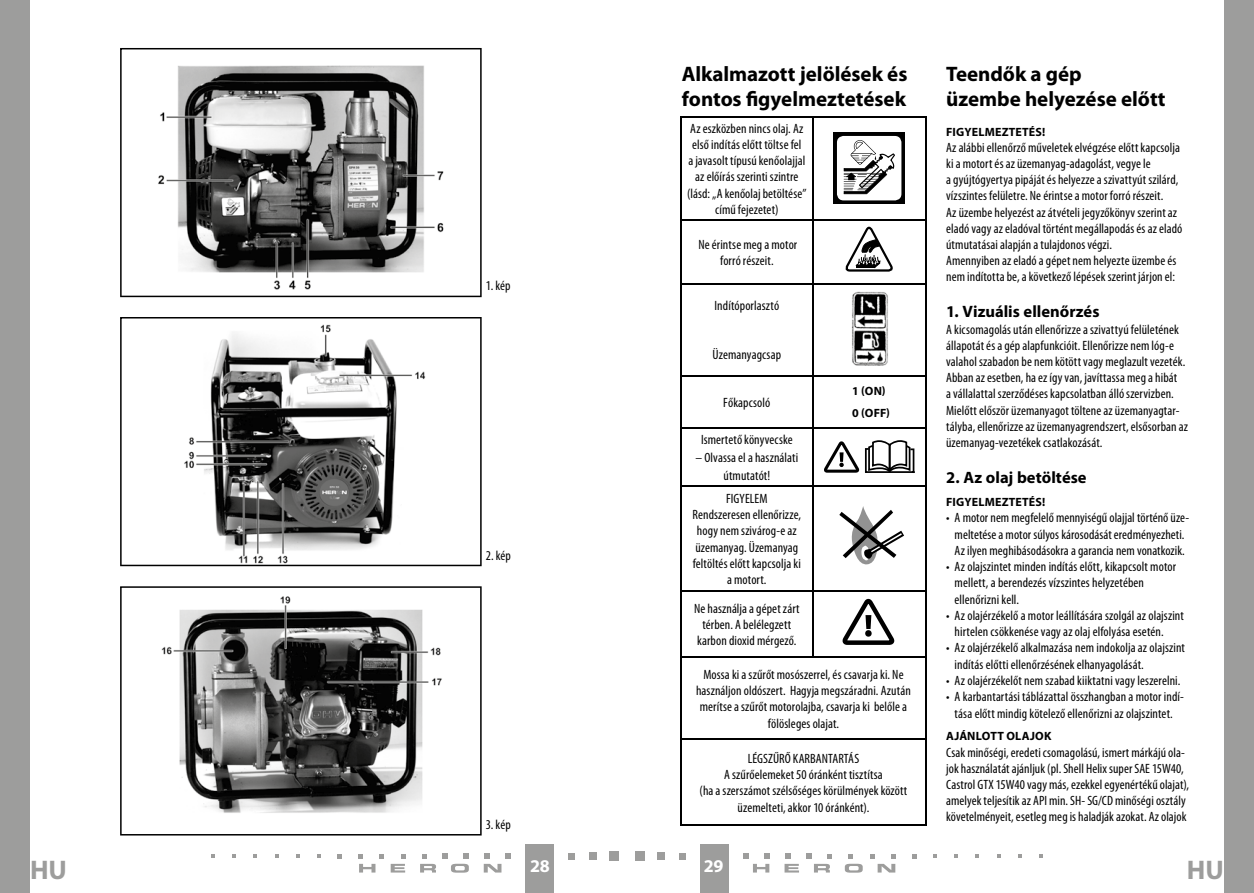
<style>
.page{position:relative;width:1254px;height:893px;background:#fff}
.page>*{position:absolute;margin:0;border:0;box-sizing:border-box;transform-origin:0 0}
.t1{font:700 27px "Myriad Pro";color:#9d9d9c}
.t2{font:700 21px/25.2px "Myriad Pro";letter-spacing:-.005em;color:#000}
.t3{font:700 18px "Myriad Pro";color:#fff}
.t4{font:700 16.5px "Myriad Pro";color:#000}
.t5{font:condensed 13.5px/16.2px "Myriad Pro";letter-spacing:.005em;color:#000;text-align:center}
.t6{font:700 12px/23px "Myriad Pro";letter-spacing:.015em;color:#000}
</style>
<div class="page">
<div style="left:525px;top:844px;width:29px;height:49px;background:#9d9d9c"></div>
<div style="left:609px;top:851px;width:9px;height:10px;background:#9d9d9c"></div>
<div style="left:589px;top:852px;width:8px;height:8px;background:#9d9d9c"></div>
<div style="left:568px;top:853px;width:7px;height:6px;background:#9d9d9c"></div>
<svg style="left:337px;top:854px;width:5px;height:4px"></svg>
<svg style="left:317px;top:854px;width:4px;height:4px"></svg>
<svg style="left:296px;top:854px;width:4px;height:4px"></svg>
<svg style="left:275px;top:854px;width:4px;height:4px"></svg>
<svg style="left:253px;top:854px;width:4px;height:4px"></svg>
<svg style="left:232px;top:854px;width:4px;height:4px"></svg>
<svg style="left:211px;top:854px;width:4px;height:4px"></svg>
<div style="left:0;top:0;width:30px;height:893px;background:#9d9d9c"></div>
<svg style="left:358px;top:853px;width:153px;height:20px"></svg>
<div style="left:700px;top:844px;width:28px;height:49px;background:#9d9d9c"></div>
<div style="left:1224px;top:0;width:30px;height:893px;background:#9d9d9c"></div>
<div style="left:635px;top:851px;width:10px;height:10px;background:#9d9d9c"></div>
<div style="left:657px;top:852px;width:8px;height:8px;background:#9d9d9c"></div>
<div style="left:679px;top:853px;width:7px;height:6px;background:#9d9d9c"></div>
<svg style="left:912px;top:854px;width:4px;height:4px"></svg>
<svg style="left:933px;top:854px;width:4px;height:4px"></svg>
<svg style="left:954px;top:854px;width:4px;height:4px"></svg>
<svg style="left:975px;top:854px;width:4px;height:4px"></svg>
<svg style="left:997px;top:854px;width:3px;height:4px"></svg>
<svg style="left:1018px;top:854px;width:3px;height:4px"></svg>
<svg style="left:1039px;top:854px;width:4px;height:4px"></svg>
<svg style="left:743px;top:853px;width:152px;height:20px"></svg>
<svg style="left:120px;top:48px;width:362px;height:249px"></svg>
<svg style="left:120px;top:586px;width:362px;height:249px"></svg>
<svg style="left:120px;top:317px;width:362px;height:249px"></svg>
<hr style="left:680px;top:116px;width:133px;height:1px;background:#000">
<hr style="left:680px;top:117px;width:2px;height:102px;background:#000">
<hr style="left:813px;top:116px;width:114px;height:1px;background:#000">
<hr style="left:812px;top:117px;width:1px;height:102px;background:#000">
<hr style="left:925px;top:117px;width:2px;height:102px;background:#000">
<hr style="left:680px;top:219px;width:133px;height:1px;background:#000">
<hr style="left:680px;top:220px;width:2px;height:63px;background:#000">
<hr style="left:813px;top:219px;width:114px;height:1px;background:#000">
<hr style="left:812px;top:220px;width:1px;height:63px;background:#000">
<hr style="left:925px;top:220px;width:2px;height:63px;background:#000">
<hr style="left:680px;top:283px;width:133px;height:1px;background:#000">
<hr style="left:680px;top:284px;width:2px;height:91px;background:#000">
<hr style="left:813px;top:283px;width:114px;height:1px;background:#000">
<hr style="left:812px;top:284px;width:1px;height:91px;background:#000">
<hr style="left:925px;top:284px;width:2px;height:91px;background:#000">
<hr style="left:680px;top:375px;width:133px;height:1px;background:#000">
<hr style="left:680px;top:376px;width:2px;height:51px;background:#000">
<hr style="left:813px;top:375px;width:114px;height:1px;background:#000">
<hr style="left:812px;top:376px;width:1px;height:51px;background:#000">
<hr style="left:925px;top:376px;width:2px;height:51px;background:#000">
<hr style="left:680px;top:427px;width:133px;height:2px;background:#000">
<hr style="left:680px;top:429px;width:2px;height:56px;background:#000">
<hr style="left:813px;top:427px;width:114px;height:2px;background:#000">
<hr style="left:812px;top:429px;width:1px;height:56px;background:#000">
<hr style="left:925px;top:429px;width:2px;height:56px;background:#000">
<hr style="left:680px;top:485px;width:133px;height:2px;background:#000">
<hr style="left:680px;top:487px;width:2px;height:103px;background:#000">
<hr style="left:813px;top:485px;width:114px;height:2px;background:#000">
<hr style="left:812px;top:487px;width:1px;height:103px;background:#000">
<hr style="left:925px;top:487px;width:2px;height:103px;background:#000">
<hr style="left:680px;top:590px;width:133px;height:1px;background:#000">
<hr style="left:680px;top:591px;width:2px;height:65px;background:#000">
<hr style="left:813px;top:590px;width:114px;height:1px;background:#000">
<hr style="left:812px;top:591px;width:1px;height:65px;background:#000">
<hr style="left:925px;top:591px;width:2px;height:65px;background:#000">
<hr style="left:680px;top:656px;width:133px;height:2px;background:#000">
<hr style="left:680px;top:658px;width:2px;height:81px;background:#000">
<hr style="left:813px;top:656px;width:114px;height:2px;background:#000">
<hr style="left:925px;top:658px;width:2px;height:81px;background:#000">
<hr style="left:680px;top:739px;width:133px;height:1px;background:#000">
<hr style="left:680px;top:740px;width:2px;height:84px;background:#000">
<hr style="left:813px;top:739px;width:114px;height:1px;background:#000">
<hr style="left:925px;top:740px;width:2px;height:84px;background:#000">
<hr style="left:680px;top:824px;width:133px;height:2px;background:#000">
<hr style="left:813px;top:824px;width:114px;height:2px;background:#000">
<svg style="left:833px;top:132px;width:72px;height:72px"></svg>
<div style="left:837px;top:136px;width:64px;height:64px;background:#fff;border-radius:7px"></div>
<svg style="left:844px;top:140px;width:51px;height:54px"></svg>
<svg style="left:824px;top:441px;width:35px;height:32px"></svg>
<svg style="left:865px;top:440px;width:49px;height:33px"></svg>
<svg style="left:843px;top:599px;width:51px;height:46px"></svg>
<svg style="left:839px;top:506px;width:65px;height:59px"></svg>
<svg style="left:845px;top:226px;width:48px;height:46px"></svg>
<img style="left:851px;top:291px;width:37px;height:75px">
<p class="t5" style="left:486px;top:278px;width:26px">1. kép</p>
<p class="t5" style="left:486px;top:548px;width:27px">2. kép</p>
<p class="t5" style="left:486px;top:816px;width:26px">3. kép</p>
<h2 class="t2" style="left:682px;top:61px;width:227px">alkalmazott jelölések és fontos figyelmeztetések</h2>
<h2 class="t2" style="left:946px;top:61px;width:221px">Teendők a gép<br>üzembe helyezése előtt</h2>
<p class="t6" style="left:946px;top:120px;width:101px">FiGyelmeZTeTés!</p>
<p class="t5" style="left:946px;top:139px;width:238px;text-align:left">Az alábbi ellenőrző műveletek elvégzése előtt kapcsolja ki a motort és az üzemanyag-adagolást, vegye le<br>a gyújtógyertya pipáját és helyezze a szivattyút szilárd, vízszintes felületre. ne érintse a motor forró részeit.<br>Az üzembe helyezést az átvételi jegyzőkönyv szerint az eladó vagy az eladóval történt megállapodás és az eladó útmutatásai alapján a tulajdonos végzi.<br>Amennyiben az eladó a gépet nem helyezte üzembe és nem indította be, a következő lépések szerint járjon el:</p>
<p class="t4" style="left:946px;top:301px;width:155px">1. Vizuális ellenőrzés</p>
<p class="t5" style="left:946px;top:321px;width:243px;text-align:left">A kicsomagolás után ellenőrizze a szivattyú felületének állapotát és a gép alapfunkcióit. ellenőrizze nem lóg-e valahol szabadon be nem kötött vagy meglazult vezeték.<br>Abban az esetben, ha ez így van, javíttassa meg a hibát<br>a vállalattal szerződéses kapcsolatban álló szervizben.<br>Mielőtt először üzemanyagot töltene az üzemanyagtar&shy;tályba, ellenőrizze az üzemanyagrendszert, elsősorban az üzemanyag-vezetékek csatlakozását.</p>
<p class="t4" style="left:946px;top:467px;width:142px">2. az olaj betöltése</p>
<p class="t6" style="left:946px;top:490px;width:101px">FiGyelmeZTeTés!</p>
<p class="t5" style="left:946px;top:510px;width:244px">• A motor nem megfelelő mennyiségű olajjal történő üze&shy;meltetése a motor súlyos károsodását eredményezheti.<br>Az ilyen meghibásodásokra a garancia nem vonatkozik.</p>
<p class="t5" style="left:955px;top:558px;width:223px;text-align:left;text-indent:-9px">• Az olajszintet minden indítás előtt, kikapcsolt motor mellett, a berendezés vízszintes helyzetében ellenőrizni kell.</p>
<p class="t5" style="left:955px;top:607px;width:231px;text-align:left;text-indent:-9px">• Az olajérzékelő a motor leállítására szolgál az olajszint hirtelen csökkenése vagy az olaj elfolyása esetén.</p>
<p class="t5" style="left:955px;top:640px;width:232px;text-align:left;text-indent:-9px">• Az olajérzékelő alkalmazása nem indokolja az olajszint indítás előtti ellenőrzésének elhanyagolását.</p>
<p class="t5" style="left:946px;top:672px;width:236px">• Az olajérzékelőt nem szabad kiiktatni vagy leszerelni.</p>
<p class="t5" style="left:946px;top:688px;width:239px">• A karbantartási táblázattal összhangban a motor indí&shy;tása előtt mindig kötelező ellenőrizni az olajszintet.</p>
<p class="t6" style="left:946px;top:724px;width:107px">ajánloTT olajok</p>
<p class="t5" style="left:946px;top:744px;width:245px;text-align:left">Csak minőségi, eredeti csomagolású, ismert márkájú ola&shy;jok használatát ajánljuk (pl. Shell helix super SAe 15W40, Castrol GTX 15W40 vagy más, ezekkel egyenértékű olajat), amelyek teljesítik az API min. Sh- SG/CD minőségi osztály követelményeit, esetleg meg is haladják azokat. Az olajok</p>
<p class="t5" style="left:687px;top:120px;width:121px">Az eszközben nincs olaj. Az első indítás előtt töltse fel<br>a javasolt típusú kenőolajjal az előírás szerinti szintre (lásd: „A kenőolaj betöltése” című fejezetet)</p>
<p class="t5" style="left:698px;top:236px;width:100px">ne érintse meg a motor forró részeit.</p>
<p class="t5" style="left:715px;top:297px;width:66px">Indítóporlasztó</p>
<p class="t5" style="left:713px;top:347px;width:70px">Üzemanyagcsap</p>
<p class="t5" style="left:723px;top:394px;width:49px">Főkapcsoló</p>
<p class="t5" style="left:701px;top:432px;width:93px">Ismertető könyvecske</p>
<p class="t5" style="left:696px;top:449px;width:104px;line-height:17.7px">– olvassa el a használati útmutatót!</p>
<p class="t5" style="left:692px;top:490px;width:110px">FIGYeLeM<br>rendszeresen ellenőrizze, hogy nem szivárog-e az üzemanyag. Üzemanyag feltöltés előtt kapcsolja ki a motort.</p>
<p class="t5" style="left:694px;top:600px;width:107px">ne használja a gépet zárt térben. A belélegzett karbon dioxid mérgező.</p>
<p class="t5" style="left:696px;top:666px;width:216px">Mossa ki a szűrőt mosószerrel, és csavarja ki. ne használjon oldószert. hagyja megszáradni. Azután merítse a szűrőt motorolajba, csavarja ki belőle a fölösleges olajat.</p>
<p class="t5" style="left:699px;top:750px;width:209px">LÉGSZŰrŐ KArBAnTArTÁS<br>A szűrőelemeket 50 óránként tisztítsa<br>(ha a szerszámot szélsőséges körülmények között üzemelteti, akkor 10 óránként).</p>
<p class="t6" style="left:852px;top:379px;width:39px">1 (on)<br>0 (oFF)</p>
<h3 class="t3" style="left:530px;top:855px;width:21px">28</h3>
<h3 class="t3" style="left:704px;top:855px;width:21px">29</h3>
<h1 class="t1" style="left:30px;top:852px;width:38px">hU</h1>
<h1 class="t1" style="left:1187px;top:852px;width:38px">hU</h1>
</div>
